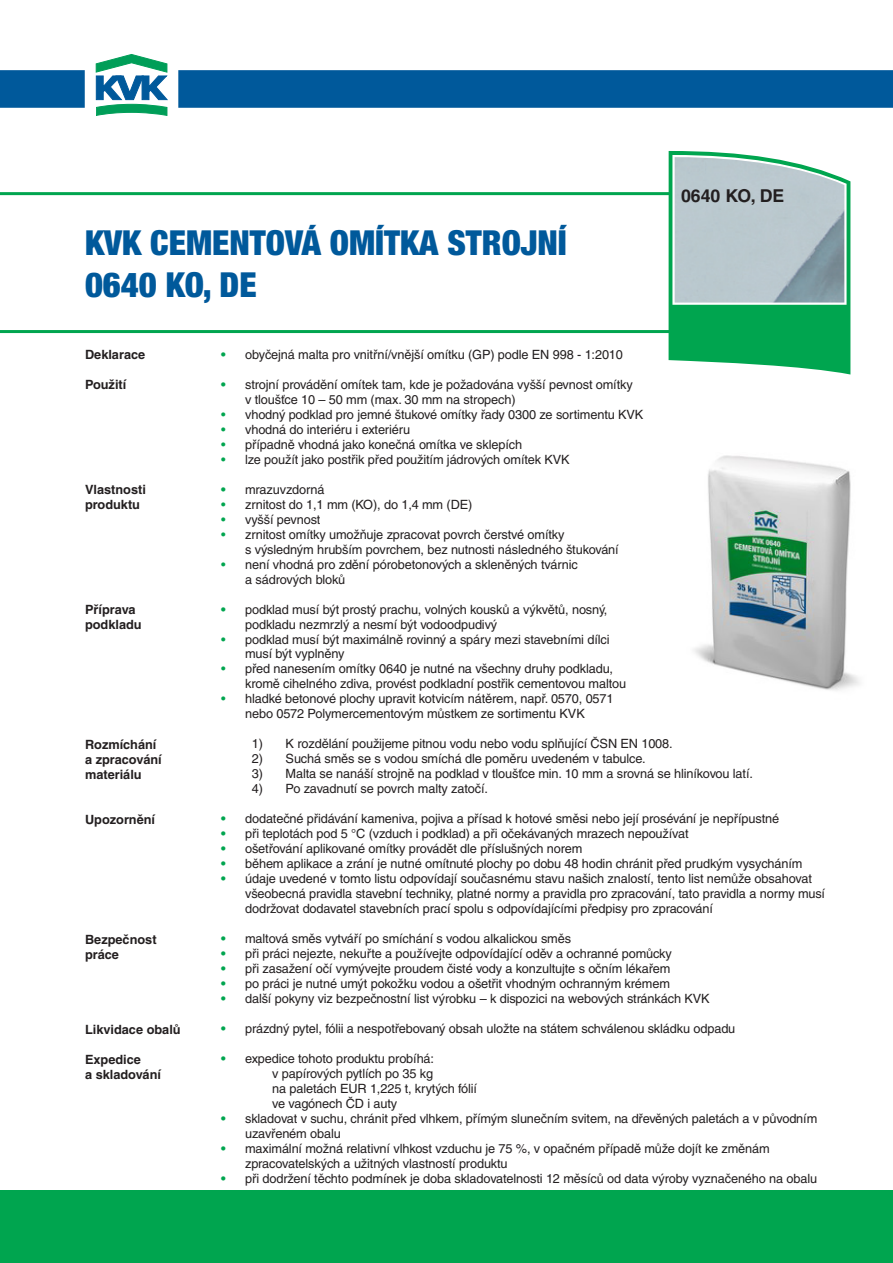
<style>
.page{position:relative;width:893px;height:1263px;background:#fff}
.page>*{position:absolute;margin:0;border:0;box-sizing:border-box;transform-origin:0 0}
.t1{font:900 condensed 34.5px/41.4px "Helvetica Neue CE";color:#00599b}
.t2{font:700 17.7px "Helvetica CE";color:#231f20}
.t3{font:12.75px/15px "Helvetica CE";letter-spacing:-.01em;color:#231f20}
.t4{font:700 12.75px/15px "Helvetica CE";color:#231f20}
.s1{font-weight:700;color:#00a54f}
.s2{color:#00a54f}
</style>
<div class="page">
<div style="left:0;top:1191px;width:893px;height:72px;background:#00a54f"></div>
<svg style="left:0;top:54px;width:893px;height:61px"></svg>
<svg style="left:669px;top:151px;width:181px;height:223px"></svg>
<img style="left:675px;top:157px;width:169px;height:145px">
<hr style="left:0;top:192px;width:670px;height:3px;background:#00a54f">
<hr style="left:0;top:330px;width:670px;height:3px;background:#00a54f">
<img style="left:694px;top:455px;width:166px;height:236px">
<h1 class="t1" style="left:85px;top:223px;width:483px">KVK CEMENTOVÁ OMÍTKA STROJNÍ<br>0640 Ko, dE</h1>
<h2 class="t2" style="left:681px;top:186px;width:105px">0640 KO, DE</h2>
<p class="t4" style="left:85px;top:347px;width:62px">Deklarace</p>
<p class="t4" style="left:85px;top:377px;width:43px">Použití</p>
<p class="t4" style="left:85px;top:482px;width:62px">Vlastnosti produktu</p>
<p class="t4" style="left:85px;top:602px;width:58px">Příprava podkladu</p>
<p class="t4" style="left:85px;top:737px;width:78px">Rozmíchání a zpracování materiálu</p>
<p class="t4" style="left:85px;top:812px;width:72px">Upozornění</p>
<p class="t4" style="left:85px;top:932px;width:73px">Bezpečnost práce</p>
<p class="t4" style="left:85px;top:1021px;width:97px">Likvidace obalů</p>
<p class="t4" style="left:85px;top:1051px;width:78px">Expedice<br>a skladování</p>
<p class="t3" style="left:221px;top:347px;width:403px"><span class="s1">•</span> obyčejná malta pro vnitřní/vnější omítku (GP) podle EN 998 - 1:2010</p>
<p class="t3" style="left:245px;top:377px;width:389px;text-indent:-24px"><span class="s1">•</span> strojní provádění omítek tam, kde je požadována vyšší pevnost omítky v tloušťce 10 – 50 mm (max. 30 mm na stropech)</p>
<p class="t3" style="left:221px;top:407px;width:424px"><span class="s2">•</span> vhodný podklad pro jemné štukové omítky řady 0300 ze sortimentu KVK</p>
<p class="t3" style="left:221px;top:422px;width:191px"><span class="s2">•</span> vhodná do interiéru i exteriéru</p>
<p class="t3" style="left:221px;top:437px;width:302px"><span class="s2">•</span> případně vhodná jako konečná omítka ve sklepích</p>
<p class="t3" style="left:221px;top:452px;width:350px"><span class="s2">•</span> lze použít jako postřik před použitím jádrových omítek KVK</p>
<p class="t3" style="left:221px;top:482px;width:105px"><span class="s1">•</span> mrazuvzdorná</p>
<p class="t3" style="left:221px;top:497px;width:253px"><span class="s2">•</span> zrnitost do 1,1 mm (KO), do 1,4 mm (DE)</p>
<p class="t3" style="left:221px;top:512px;width:101px"><span class="s2">•</span> vyšší pevnost</p>
<p class="t3" style="left:245px;top:526px;width:375px;text-indent:-24px"><span class="s2">•</span> zrnitost omítky umožňuje zpracovat povrch čerstvé omítky<br>s výsledným hrubším povrchem, bez nutnosti následného štukování</p>
<p class="t3" style="left:245px;top:556px;width:334px;text-indent:-24px"><span class="s2">•</span> není vhodná pro zdění pórobetonových a skleněných tvárnic a sádrových bloků</p>
<p class="t3" style="left:245px;top:601px;width:364px;text-indent:-24px"><span class="s1">•</span> podklad musí být prostý prachu, volných kousků a výkvětů, nosný, podkladu nezmrzlý a nesmí být vodoodpudivý</p>
<p class="t3" style="left:245px;top:631px;width:366px;text-indent:-24px"><span class="s2">•</span> podklad musí být maximálně rovinný a spáry mezi stavebními dílci musí být vyplněny</p>
<p class="t3" style="left:245px;top:661px;width:383px;text-indent:-24px"><span class="s2">•</span> před nanesením omítky 0640 je nutné na všechny druhy podkladu, kromě cihelného zdiva, provést podkladní postřik cementovou maltou</p>
<p class="t3" style="left:221px;top:691px;width:394px;text-align:center"><span class="s2">•</span> hladké betonové plochy upravit kotvicím nátěrem, např. 0570, 0571 nebo 0572 Polymercementovým můstkem ze sortimentu KVK</p>
<p class="t3" style="left:252px;top:736px;width:422px">1) K rozdělání použijeme pitnou vodu nebo vodu splňující ČSN EN 1008.</p>
<p class="t3" style="left:252px;top:751px;width:395px">2) Suchá směs se s vodou smíchá dle poměru uvedeném v tabulce.</p>
<p class="t3" style="left:252px;top:766px;width:502px">3) Malta se nanáší strojně na podklad v tloušťce min. 10 mm a srovná se hliníkovou latí.</p>
<p class="t3" style="left:252px;top:781px;width:238px">4) Po zavadnutí se povrch malty zatočí.</p>
<p class="t3" style="left:221px;top:811px;width:559px"><span class="s1">•</span> dodatečné přidávání kameniva, pojiva a přísad k hotové směsi nebo její prosévání je nepřípustné</p>
<p class="t3" style="left:221px;top:826px;width:469px"><span class="s1">•</span> při teplotách pod 5 °C (vzduch i podklad) a při očekávaných mrazech nepoužívat</p>
<p class="t3" style="left:221px;top:841px;width:363px"><span class="s1">•</span> ošetřování aplikované omítky provádět dle příslušných norem</p>
<p class="t3" style="left:221px;top:856px;width:583px"><span class="s1">•</span> během aplikace a zrání je nutné omítnuté plochy po dobu 48 hodin chránit před prudkým vysycháním</p>
<p class="t3" style="left:245px;top:871px;width:582px;text-indent:-24px"><span class="s1">•</span> údaje uvedené v tomto listu odpovídají současnému stavu našich znalostí, tento list nemůže obsahovat všeobecná pravidla stavební techniky, platné normy a pravidla pro zpracování, tato pravidla a normy musí dodržovat dodavatel stavebních prací spolu s odpovídajícími předpisy pro zpracování</p>
<p class="t3" style="left:221px;top:931px;width:351px"><span class="s1">•</span> maltová směs vytváří po smíchání s vodou alkalickou směs</p>
<p class="t3" style="left:221px;top:946px;width:452px"><span class="s1">•</span> při práci nejezte, nekuřte a používejte odpovídající oděv a ochranné pomůcky</p>
<p class="t3" style="left:221px;top:961px;width:451px"><span class="s1">•</span> při zasažení očí vymývejte proudem čisté vody a konzultujte s očním lékařem</p>
<p class="t3" style="left:221px;top:976px;width:450px"><span class="s1">•</span> po práci je nutné umýt pokožku vodou a ošetřit vhodným ochranným krémem</p>
<p class="t3" style="left:221px;top:991px;width:490px"><span class="s1">•</span> další pokyny viz bezpečnostní list výrobku – k dispozici na webových stránkách KVK</p>
<p class="t3" style="left:221px;top:1021px;width:516px"><span class="s1">•</span> prázdný pytel, fólii a nespotřebovaný obsah uložte na státem schválenou skládku odpadu</p>
<p class="t3" style="left:272px;top:1051px;width:207px;text-indent:-51px"><span class="s1">•</span> expedice tohoto produktu probíhá:<br>v papírových pytlích po 35 kg<br>na paletách EUR 1,225 t, krytých fólií ve vagónech ČD i auty</p>
<p class="t3" style="left:245px;top:1111px;width:574px;text-indent:-24px"><span class="s1">•</span> skladovat v suchu, chránit před vlhkem, přímým slunečním svitem, na dřevěných paletách a v původním uzavřeném obalu</p>
<p class="t3" style="left:245px;top:1141px;width:526px;text-indent:-24px"><span class="s1">•</span> maximální možná relativní vlhkost vzduchu je 75 %, v opačném případě může dojít ke změnám zpracovatelských a užitných vlastností produktu</p>
<p class="t3" style="left:221px;top:1171px;width:598px"><span class="s1">•</span> při dodržení těchto podmínek je doba skladovatelnosti 12 měsíců od data výroby vyznačeného na obalu</p>
</div>
